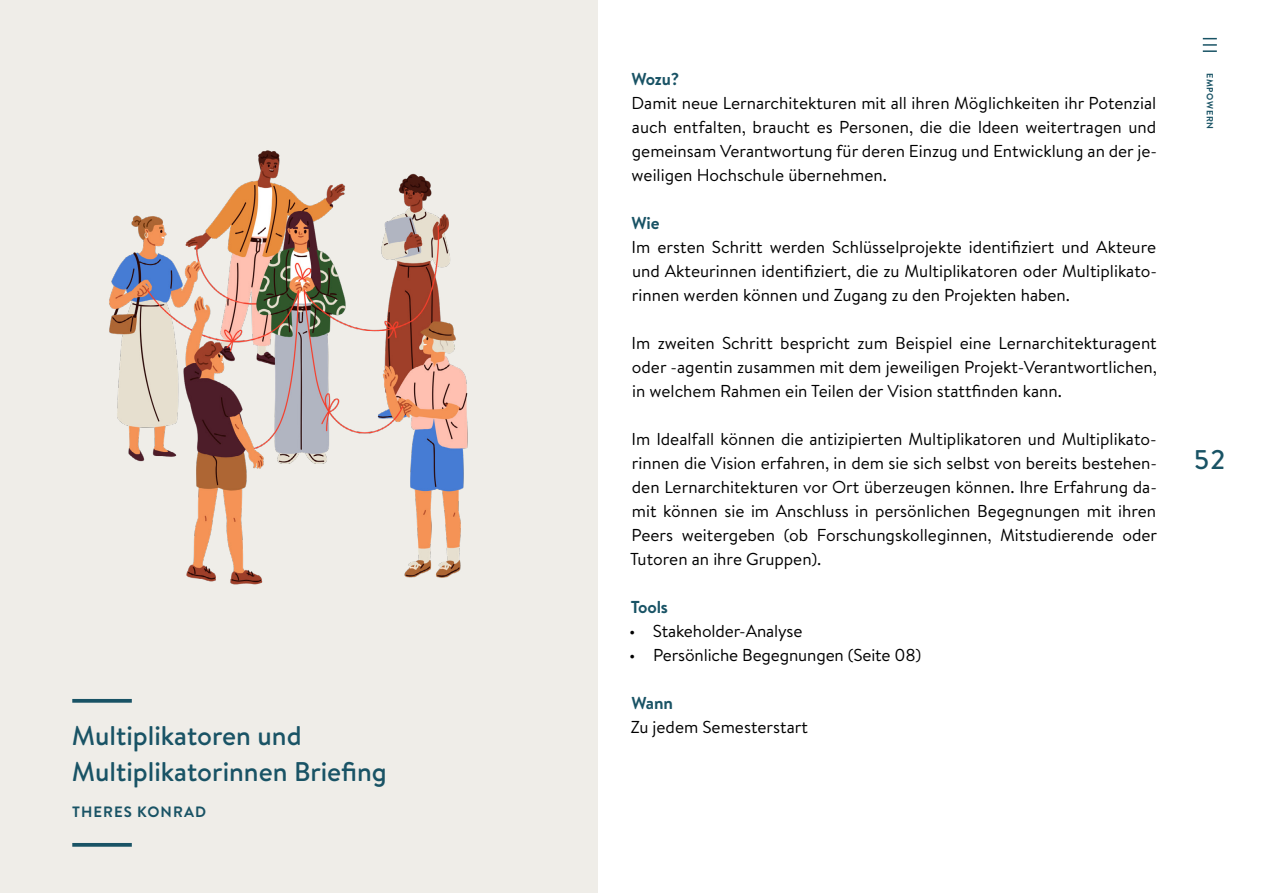
<style>
.page{position:relative;width:1263px;height:893px;background:#fff}
.page>*{position:absolute;margin:0;border:0;box-sizing:border-box;transform-origin:0 0}
.t1{font:500 27px/36px "Brandon Text";color:#195365}
.t2{font:17.25px/24px "Brandon Text";color:#000;text-align:justify}
.t3{font:700 17.25px "Brandon Text";letter-spacing:-.01em;color:#195365}
.t4{font:700 15px "Brandon Text";letter-spacing:.07em;color:#195365}
.t5{font:700 9px "Brandon Text";letter-spacing:.07em;color:#195365}
</style>
<div class="page">
<img style="left:0;top:0;width:598px;height:877px">
<svg style="left:72px;top:699px;width:60px;height:4px"></svg>
<svg style="left:72px;top:843px;width:60px;height:4px"></svg>
<svg style="left:1203px;top:38px;width:14px;height:14px"></svg>
<h1 class="t1" style="left:72px;top:718px;width:317px">Multiplikatoren und<br>Multiplikatorinnen Briefing</h1>
<p class="t4" style="left:72px;top:802px;width:136px">THERES KONRAD</p>
<p class="t3" style="left:631px;top:67px;width:49px">Wozu?</p>
<p class="t2" style="left:632px;top:91px;width:527px">Damit neue Lernarchitekturen mit all ihren Möglichkeiten ihr Potenzial auch entfalten, braucht es Personen, die die Ideen weitertragen und gemeinsam Verantwortung für deren Einzug und Entwicklung an der je&shy;weiligen Hochschule übernehmen.</p>
<p class="t3" style="left:631px;top:211px;width:30px">Wie</p>
<p class="t2" style="left:632px;top:235px;width:527px">Im ersten Schritt werden Schlüsselprojekte identifiziert und Akteure und Akteurinnen identifiziert, die zu Multiplikatoren oder Multiplikato&shy;rinnen werden können und Zugang zu den Projekten haben.</p>
<p class="t2" style="left:632px;top:331px;width:527px">Im zweiten Schritt bespricht zum Beispiel eine Lernarchitekturagent oder -agentin zusammen mit dem jeweiligen Projekt-Verantwortlichen, in welchem Rahmen ein Teilen der Vision stattfinden kann.</p>
<p class="t2" style="left:630px;top:427px;width:528px">Im Idealfall können die antizipierten Multiplikatoren und Multiplikato&shy;rinnen die Vision erfahren, in dem sie sich selbst von bereits bestehen&shy;den Lernarchitekturen vor Ort überzeugen können. Ihre Erfahrung da&shy;mit können sie im Anschluss in persönlichen Begegnungen mit ihren Peers weitergeben (ob Forschungskolleginnen, Mitstudierende oder Tutoren an ihre Gruppen).</p>
<p class="t3" style="left:631px;top:595px;width:39px">Tools</p>
<p class="t2" style="left:629px;top:619px;width:175px">• Stakeholder-Analyse</p>
<p class="t2" style="left:629px;top:643px;width:294px">• Persönliche Begegnungen (Seite 08)</p>
<p class="t3" style="left:631px;top:691px;width:43px">Wann</p>
<p class="t2" style="left:631px;top:715px;width:179px">Zu jedem Semesterstart</p>
<p class="t5" style="left:1216px;top:73px;width:57px;rotate:90deg">EMPOWERN</p>
<h1 class="t1" style="left:1193px;top:442px;width:34px">52</h1>
</div>
